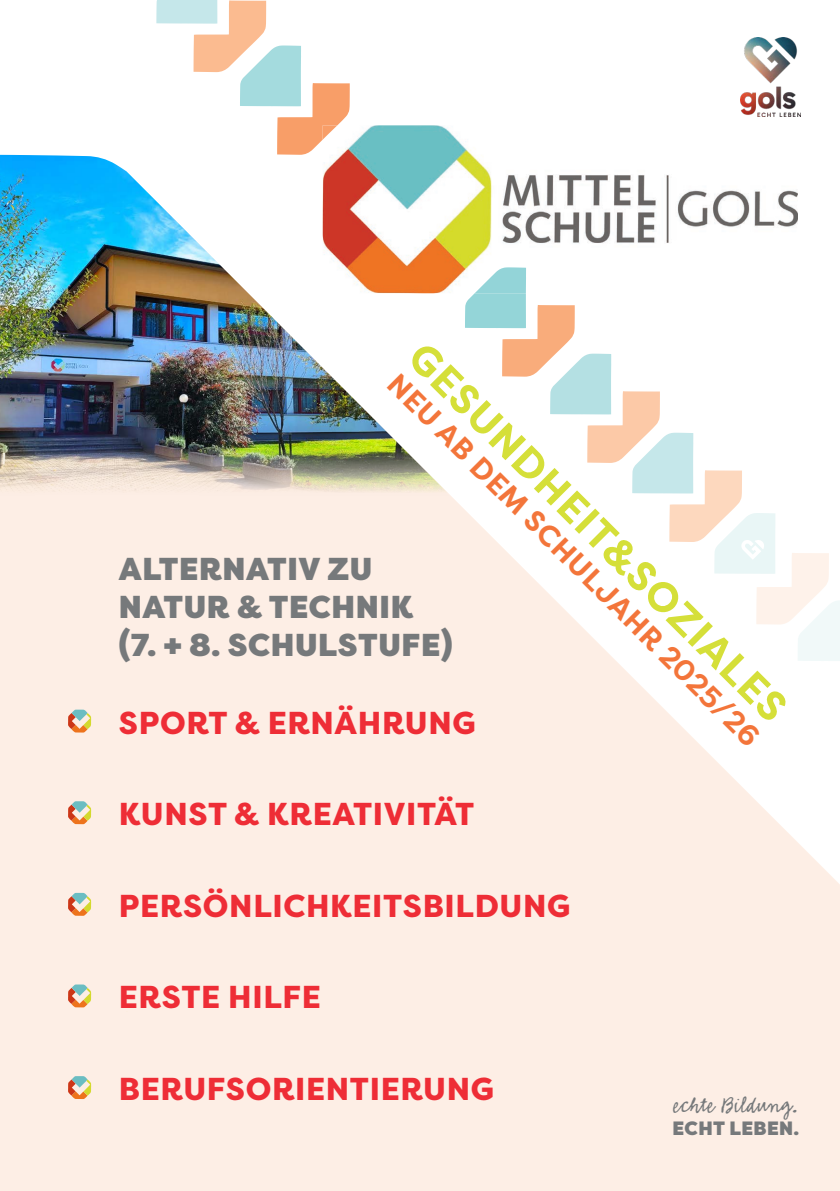
<style>
.page{position:relative;width:840px;height:1191px;background:#fff}
.page>*{position:absolute;margin:0;border:0;box-sizing:border-box;transform-origin:0 0}
.t1{font:700 41.8px "Filson Pro";color:#d5df39}
.t2{font:800 31.6px "Filson Pro";letter-spacing:.02em;color:#ee2d36}
.t3{font:900 31.6px "Filson Pro";letter-spacing:.02em;color:#76797b}
.t4{font:700 29.2px "Filson Pro";color:#f3753a}
.t5{font:24.2px "Emmascript MVB Std";color:#76797b}
.t6{font:900 19.2px "Filson Pro";letter-spacing:.02em;color:#76797b}
</style>
<div class="page">
<div style="left:0;top:192px;width:839px;height:999px;background:#fdeee5"></div>
<img style="left:349px;top:125px;width:448px;height:168px">
<svg style="left:156px;top:0;width:193px;height:155px"></svg>
<img style="left:322px;top:125px;width:15px;height:15px">
<img style="left:474px;top:267px;width:51px;height:26px">
<svg style="left:464px;top:293px;width:375px;height:368px"></svg>
<img style="left:740px;top:38px;width:60px;height:78px">
<img style="left:0;top:155px;width:451px;height:342px">
<svg style="left:68px;top:709px;width:23px;height:23px"></svg>
<svg style="left:68px;top:801px;width:23px;height:23px"></svg>
<svg style="left:68px;top:892px;width:23px;height:23px"></svg>
<svg style="left:68px;top:984px;width:23px;height:23px"></svg>
<svg style="left:68px;top:1076px;width:23px;height:23px"></svg>
<p class="t1" style="left:434px;top:331px;width:516px;rotate:45deg">GESUNDHEIT&amp;SOZIALES</p>
<p class="t4" style="left:405px;top:365px;width:514px;rotate:45deg">NEU AB DEM SCHULJAHR 2025/26</p>
<p class="t3" style="left:119px;top:548px;width:255px">ALTERNATIV ZU</p>
<p class="t3" style="left:119px;top:586px;width:295px">NATUR &amp; TECHNIK</p>
<p class="t3" style="left:118px;top:624px;width:335px">(7. + 8. SCHULSTUFE)</p>
<p class="t2" style="left:119px;top:703px;width:358px">SPORT &amp; ERNÄHRUNG</p>
<p class="t2" style="left:119px;top:794px;width:357px">KUNST &amp; KREATIVITÄT</p>
<p class="t2" style="left:119px;top:886px;width:453px">PERSÖNLICHKEITSBILDUNG</p>
<p class="t2" style="left:119px;top:977px;width:203px">ERSTE HILFE</p>
<p class="t2" style="left:119px;top:1069px;width:376px">BERUFSORIENTIERUNG</p>
<p class="t5" style="left:673px;top:1092px;width:127px">echte Bildung.</p>
<p class="t6" style="left:672px;top:1116px;width:128px">ECHT LEBEN.</p>
</div>
